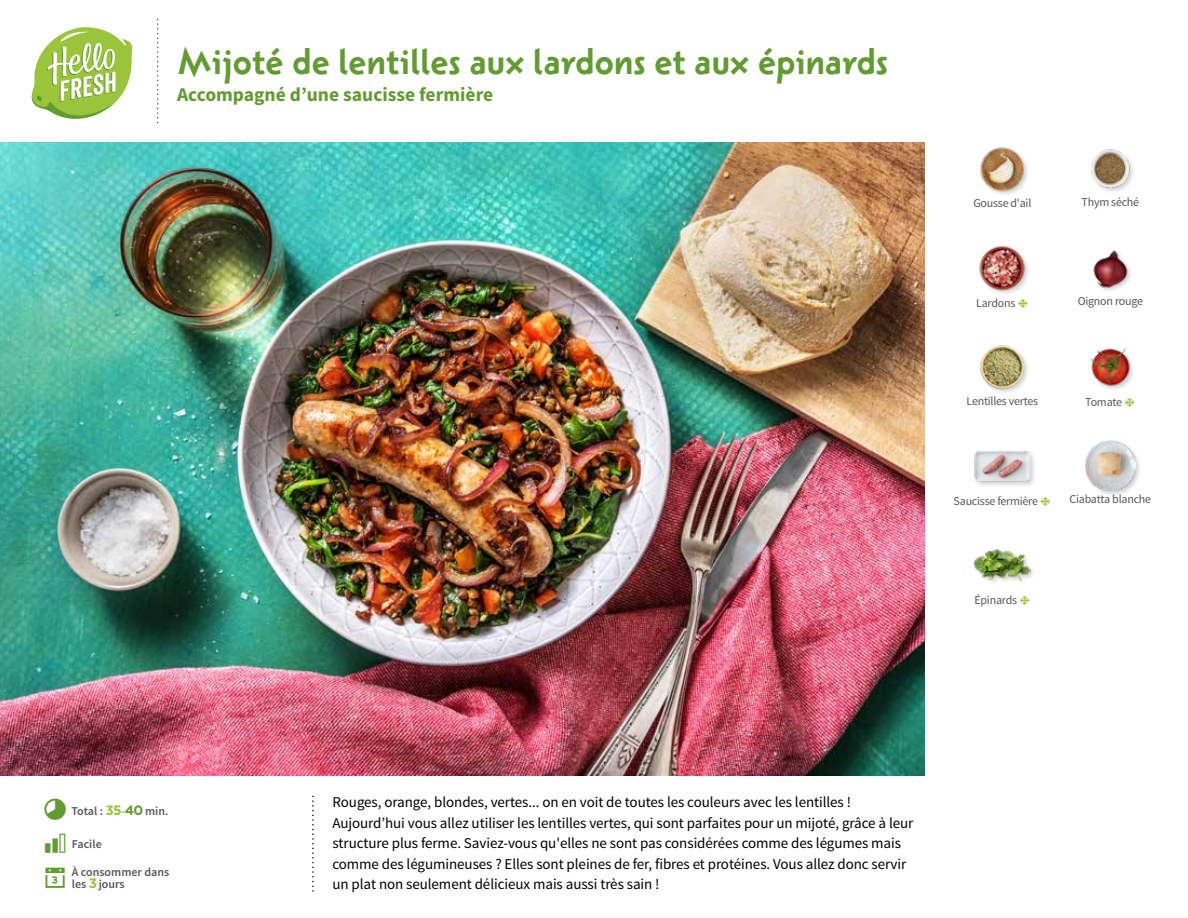
<style>
.page{position:relative;width:1188px;height:918px;background:#fff}
.page>*{position:absolute;margin:0;border:0;box-sizing:border-box;transform-origin:0 0}
.t1{font:700 39px "Instanter OT";letter-spacing:-.01em;color:#619b31}
.t2{font:25.5px "hellofresh icon font";color:#619b31}
.t3{font:700 19.5px "Source Sans Pro";color:#619b31}
.t4{font:15px/20.5px "Source Sans Pro";letter-spacing:-.005em;color:#000}
.t5{font:12px "Source Sans Pro";letter-spacing:-.02em;color:#575756}
.t6{font:600 12px/12.9px "Source Sans Pro";color:#575756}
.s1{font-family:"Gotham";font-weight:700;font-size:13.5px;color:#9ac43a}
.s2{color:#87ac54}
.s3{font-family:"Gotham";font-weight:700;font-size:13.5px;color:#619b31}
</style>
<div class="page">
<svg style="left:31px;top:27px;width:102px;height:92px"></svg>
<img style="left:0;top:142px;width:925px;height:634px">
<img style="left:1091px;top:149px;width:42px;height:43px">
<img style="left:1090px;top:347px;width:43px;height:42px">
<img style="left:1093px;top:250px;width:38px;height:41px">
<div style="left:1084px;top:440px;width:58px;height:58px;background:#000;opacity:.2"></div>
<img style="left:1085px;top:441px;width:50px;height:50px">
<img style="left:980px;top:147px;width:48px;height:47px">
<img style="left:980px;top:345px;width:48px;height:48px">
<div style="left:973px;top:450px;width:64px;height:39px;background:#000;opacity:.2"></div>
<img style="left:973px;top:450px;width:57px;height:39px">
<div style="left:973px;top:548px;width:64px;height:40px;background:#000;opacity:.2"></div>
<img style="left:973px;top:548px;width:57px;height:40px">
<img style="left:979px;top:246px;width:49px;height:48px">
<h1 class="t1" style="left:177px;top:38px;width:713px">Mijoté de lentilles aux lardons et aux épinards</h1>
<h3 class="t3" style="left:177px;top:82px;width:318px">Accompagné d’une saucisse fermière</h3>
<p class="t5" style="left:973px;top:195px;width:59px">Gousse d'ail</p>
<p class="t5" style="left:1082px;top:195px;width:59px">Thym séché</p>
<p class="t5" style="left:976px;top:296px;width:41px">Lardons</p>
<p class="t5" style="left:1078px;top:294px;width:67px">Oignon rouge</p>
<p class="t5" style="left:967px;top:393px;width:73px">Lentilles vertes</p>
<p class="t5" style="left:1085px;top:395px;width:38px">Tomate</p>
<p class="t5" style="left:954px;top:494px;width:86px">Saucisse fermière</p>
<p class="t5" style="left:1069px;top:492px;width:83px">Ciabatta blanche</p>
<p class="t5" style="left:974px;top:593px;width:44px">Épinards</p>
<p class="t6" style="left:71px;top:805px;width:98px">Total : <span class="s1">35</span><span class="s2">-</span><span class="s3">40</span> min.</p>
<p class="t6" style="left:72px;top:838px;width:31px">Facile</p>
<p class="t6" style="left:72px;top:865px;width:99px">À consommer dans les <span class="s1">3</span> jours</p>
<h2 class="t2" style="left:43px;top:866px;width:27px">▪</h2>
<p class="t4" style="left:332px;top:792px;width:583px">Rouges, orange, blondes, vertes... on en voit de toutes les couleurs avec les lentilles !<br>Aujourd’hui vous allez utiliser les lentilles vertes, qui sont parfaites pour un mijoté, grâce à leur structure plus ferme. Saviez-vous qu'elles ne sont pas considérées comme des légumes mais comme des légumineuses ? Elles sont pleines de fer, fibres et protéines. Vous allez donc servir un plat non seulement délicieux mais aussi très sain !</p>
</div>
